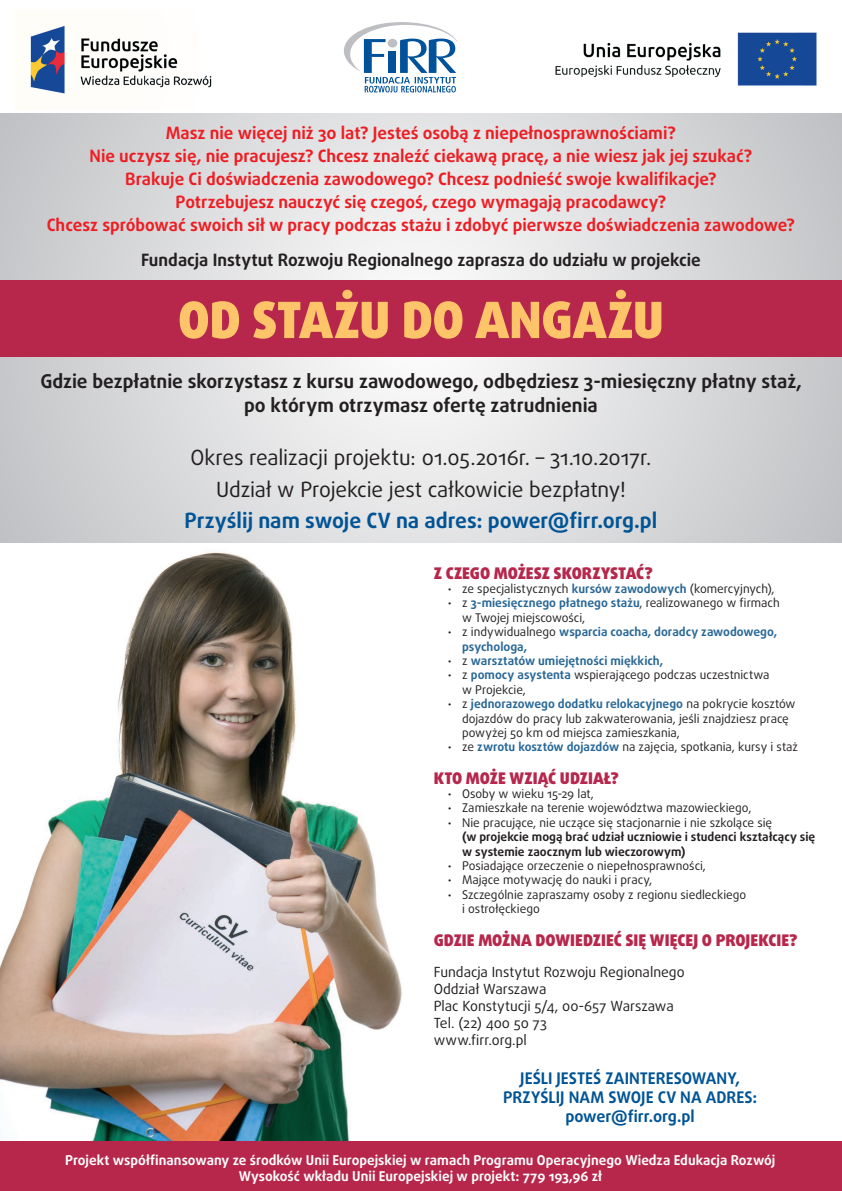
<style>
.page{position:relative;width:842px;height:1191px;background:#fff}
.page>*{position:absolute;margin:0;border:0;box-sizing:border-box;transform-origin:0 0}
.t1{font:900 50px "Daxline Pro";letter-spacing:-.01em;color:#fec46a}
.t2{font:21px/31px "Daxline Pro";letter-spacing:-.005em;color:#231f20;text-align:center}
.t3{font:700 21px "Daxline Pro";letter-spacing:-.005em;color:#005495}
.t4{font:700 19px/23.8px "Daxline Pro";color:#231f20;text-align:center}
.t5{font:700 17px/23px "Daxline Pro";color:#ee1d23;text-align:center}
.t6{font:700 17px "Daxline Pro";color:#231f20}
.t7{font:900 16px "Daxline Pro";color:#b6274b}
.t8{font:700 16px/19.2px "Daxline Pro";color:#005495;text-align:center}
.t9{font:14px/16.8px "Daxline Pro";color:#231f20}
.t10{font:700 13.5px/15.6px "Daxline Pro";color:#fff;text-align:center}
.t11{font:12px/14.4px "Daxline Pro";letter-spacing:-.005em;color:#231f20}
.t12{font:700 12px/14.4px "Daxline Pro";color:#231f20}
.t13{font:700 12px/14.4px "Daxline Pro";color:#286796}
.s1{font-size:11px}
.s2{font-weight:700;color:#286796}
.s3{font-weight:400;font-size:11px;color:#231f20}
.s4{font-weight:400;color:#231f20}
.s5{font-weight:400;font-size:11px}
.s6{font-weight:400}
</style>
<div class="page">
<img style="left:0;top:552px;width:402px;height:589px">
<svg style="left:0;top:113px;width:842px;height:430px;background:#dbdcdd"></svg>
<div style="left:0;top:280px;width:842px;height:77px;background:#b6274b"></div>
<div style="left:0;top:1141px;width:842px;height:50px;background:#b6274b"></div>
<img style="left:555px;top:32px;width:262px;height:54px">
<img style="left:30px;top:25px;width:182px;height:69px">
<svg style="left:344px;top:22px;width:114px;height:70px"></svg>
<p class="t5" style="left:47px;top:121px;width:750px">Masz nie więcej niż 30 lat? Jesteś osobą z niepełnosprawnościami?<br>Nie uczysz się, nie pracujesz? Chcesz znaleźć ciekawą pracę, a nie wiesz jak jej szukać?<br>Brakuje Ci doświadczenia zawodowego? Chcesz podnieść swoje kwalifikacje?<br>Potrzebujesz nauczyć się czegoś, czego wymagają pracodawcy?<br>Chcesz spróbować swoich sił w pracy podczas stażu i zdobyć pierwsze doświadczenia zawodowe?</p>
<h3 class="t6" style="left:141px;top:249px;width:561px">Fundacja Instytut Rozwoju Regionalnego zaprasza do udziału w projekcie</h3>
<h1 class="t1" style="left:178px;top:287px;width:488px">OD STAŻU DO ANGAŻU</h1>
<h3 class="t4" style="left:40px;top:369px;width:763px">Gdzie bezpłatnie skorzystasz z kursu zawodowego, odbędziesz 3-miesięczny płatny staż, po którym otrzymasz ofertę zatrudnienia</h3>
<h2 class="t2" style="left:190px;top:443px;width:462px">Okres realizacji projektu: 01.05.2016r. – 31.10.2017r.<br>Udział w Projekcie jest całkowicie bezpłatny!</h2>
<h2 class="t3" style="left:185px;top:506px;width:474px">Przyślij nam swoje CV na adres: power@firr.org.pl</h2>
<h3 class="t7" style="left:434px;top:562px;width:221px">Z CZEGO MOŻESZ SKORZYSTAĆ?</h3>
<p class="t11" style="left:448px;top:581px;width:328px"><span class="s1">•</span> ze specjalistycznych <span class="s2">kursów zawodowych</span> (komercyjnych),</p>
<p class="t11" style="left:462px;top:596px;width:319px;text-indent:-14px"><span class="s1">•</span> z <span class="s2">3-miesięcznego płatnego stażu</span>, realizowanego w firmach w Twojej miejscowości,</p>
<p class="t13" style="left:462px;top:625px;width:316px;text-indent:-14px"><span class="s3">•</span> <span class="s4">z indywidualnego</span> wsparcia coacha, doradcy zawodowego, psychologa,</p>
<p class="t13" style="left:448px;top:653px;width:217px"><span class="s3">•</span> <span class="s4">z</span> warsztatów umiejętności miękkich,</p>
<p class="t11" style="left:462px;top:668px;width:309px;text-indent:-14px"><span class="s1">•</span> z <span class="s2">pomocy asystenta</span> wspierającego podczas uczestnictwa w Projekcie,</p>
<p class="t11" style="left:462px;top:697px;width:335px;text-indent:-14px"><span class="s1">•</span> z <span class="s2">jednorazowego dodatku relokacyjnego</span> na pokrycie kosztów dojazdów do pracy lub zakwaterowania, jeśli znajdziesz pracę powyżej 50 km od miejsca zamieszkania,</p>
<p class="t11" style="left:448px;top:740px;width:352px"><span class="s1">•</span> ze <span class="s2">zwrotu kosztów dojazdów</span> na zajęcia, spotkania, kursy i staż</p>
<h3 class="t7" style="left:434px;top:767px;width:187px">KTO MOŻE WZIĄĆ UDZIAŁ?</h3>
<p class="t11" style="left:448px;top:786px;width:147px"><span class="s1">•</span> Osoby w wieku 15-29 lat,</p>
<p class="t11" style="left:448px;top:801px;width:305px"><span class="s1">•</span> Zamieszkałe na terenie województwa mazowieckiego,</p>
<p class="t12" style="left:462px;top:815px;width:355px;text-indent:-14px"><span class="s5">•</span> <span class="s6">Nie pracujące, nie uczące się stacjonarnie i nie szkolące się<br></span>(w projekcie mogą brać udział uczniowie i studenci kształcący się w systemie zaocznym lub wieczorowym)</p>
<p class="t11" style="left:448px;top:858px;width:259px"><span class="s1">•</span> Posiadające orzeczenie o niepełnosprawności,</p>
<p class="t11" style="left:448px;top:873px;width:206px"><span class="s1">•</span> Mające motywację do nauki i pracy,</p>
<p class="t11" style="left:462px;top:887px;width:286px;text-indent:-14px"><span class="s1">•</span> Szczególnie zapraszamy osoby z regionu siedleckiego i ostrołęckiego</p>
<h3 class="t7" style="left:434px;top:929px;width:365px">GDZIE MOŻNA DOWIEDZIEĆ SIĘ WIĘCEJ O PROJEKCIE?</h3>
<p class="t9" style="left:434px;top:964px;width:252px">Fundacja Instytut Rozwoju Regionalnego<br>Oddział Warszawa<br>Plac Konstytucji 5/4, 00-657 Warszawa<br>Tel. (22) 400 50 73<br>www.firr.org.pl</p>
<h3 class="t8" style="left:503px;top:1068px;width:256px">JEŚLI JESTEŚ ZAINTERESOWANY,<br>PRZYŚLIJ NAM SWOJE CV NA ADRES: power@firr.org.pl</h3>
<p class="t10" style="left:65px;top:1152px;width:712px">Projekt współfinansowany ze środków Unii Europejskiej w ramach Programu Operacyjnego Wiedza Edukacja Rozwój<br>Wysokość wkładu Unii Europejskiej w projekt: 779 193,96 zł</p>
</div>
